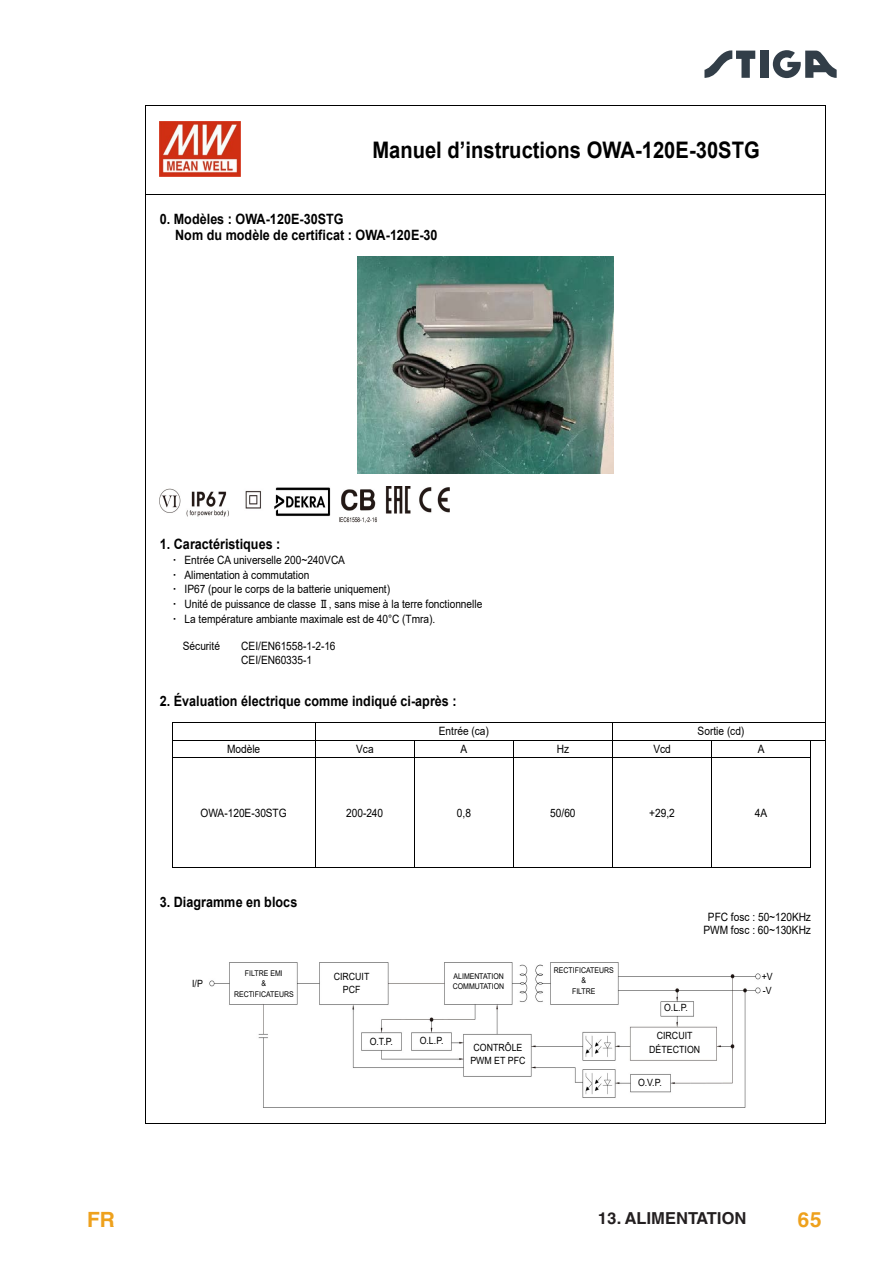
<style>
.page{position:relative;width:893px;height:1263px;background:#fff}
.page>*{position:absolute;margin:0;border:0;box-sizing:border-box;transform-origin:0 0}
.t1{font:700 22.8px "Arial";color:#000;scale:.88 1}
.t2{font:700 21px "Helvetica World";color:#eea11d}
.t3{font:700 16.5px "Helvetica World";color:#231f20}
.t4{font:700 14.25px/16.5px "Arial";color:#000;scale:.88 1}
.t5{font:11.55px/14.9px "Arial";letter-spacing:-.005em;color:#000;scale:.88 1}
.t6{font:9.9px/13.4px "Arial";color:#000;text-align:center;scale:.88 1}
.t7{font:7.95px/10.5px "Arial";color:#000;text-align:center;scale:.88 1}
.s1{font-family:"MS Gothic"}
</style>
<div class="page">
<div style="left:760px;top:51px;width:8px;height:27px;background:#323e48"></div>
<svg style="left:704px;top:50px;width:51px;height:28px"></svg>
<svg style="left:773px;top:50px;width:64px;height:28px"></svg>
<svg style="left:145px;top:105px;width:1px;height:17px"></svg>
<hr style="left:146px;top:105px;width:161px;height:1px;background:#000">
<hr style="left:308px;top:105px;width:517px;height:1px;background:#000">
<svg style="left:825px;top:105px;width:1px;height:17px"></svg>
<hr style="left:145px;top:122px;width:1px;height:72px;background:#000">
<hr style="left:825px;top:122px;width:1px;height:72px;background:#000">
<hr style="left:172px;top:722px;width:143px;height:1px;background:#000">
<hr style="left:316px;top:722px;width:296px;height:1px;background:#000">
<hr style="left:613px;top:722px;width:212px;height:1px;background:#000">
<hr style="left:172px;top:740px;width:143px;height:1px;background:#000">
<hr style="left:316px;top:740px;width:98px;height:1px;background:#000">
<hr style="left:415px;top:740px;width:98px;height:1px;background:#000">
<hr style="left:514px;top:740px;width:98px;height:1px;background:#000">
<hr style="left:613px;top:740px;width:98px;height:1px;background:#000">
<hr style="left:712px;top:740px;width:98px;height:1px;background:#000">
<svg style="left:172px;top:723px;width:1px;height:37px"></svg>
<hr style="left:172px;top:757px;width:143px;height:1px;background:#000">
<svg style="left:315px;top:722px;width:1px;height:38px"></svg>
<hr style="left:316px;top:757px;width:98px;height:1px;background:#000">
<svg style="left:414px;top:740px;width:1px;height:20px"></svg>
<hr style="left:415px;top:757px;width:98px;height:1px;background:#000">
<svg style="left:513px;top:740px;width:1px;height:20px"></svg>
<hr style="left:514px;top:757px;width:98px;height:1px;background:#000">
<svg style="left:612px;top:722px;width:1px;height:38px"></svg>
<hr style="left:613px;top:757px;width:98px;height:1px;background:#000">
<svg style="left:711px;top:740px;width:1px;height:20px"></svg>
<hr style="left:712px;top:757px;width:98px;height:1px;background:#000">
<svg style="left:810px;top:740px;width:15px;height:20px"></svg>
<hr style="left:172px;top:760px;width:1px;height:107px;background:#000">
<hr style="left:172px;top:867px;width:143px;height:1px;background:#000">
<hr style="left:315px;top:760px;width:1px;height:107px;background:#000">
<hr style="left:316px;top:867px;width:98px;height:1px;background:#000">
<hr style="left:414px;top:760px;width:1px;height:107px;background:#000">
<hr style="left:415px;top:867px;width:98px;height:1px;background:#000">
<hr style="left:513px;top:760px;width:1px;height:107px;background:#000">
<hr style="left:514px;top:867px;width:98px;height:1px;background:#000">
<hr style="left:612px;top:760px;width:1px;height:107px;background:#000">
<hr style="left:613px;top:867px;width:98px;height:1px;background:#000">
<hr style="left:711px;top:760px;width:1px;height:107px;background:#000">
<hr style="left:712px;top:867px;width:98px;height:1px;background:#000">
<hr style="left:810px;top:760px;width:1px;height:107px;background:#000">
<svg style="left:145px;top:194px;width:1px;height:17px"></svg>
<hr style="left:146px;top:194px;width:161px;height:1px;background:#000">
<hr style="left:308px;top:194px;width:517px;height:1px;background:#000">
<svg style="left:825px;top:194px;width:1px;height:17px"></svg>
<hr style="left:145px;top:211px;width:1px;height:912px;background:#000">
<hr style="left:146px;top:1123px;width:679px;height:1px;background:#000">
<hr style="left:825px;top:211px;width:1px;height:912px;background:#000">
<img style="left:160px;top:122px;width:81px;height:55px">
<img style="left:357px;top:257px;width:256px;height:216px">
<img style="left:160px;top:486px;width:289px;height:37px">
<img style="left:209px;top:962px;width:552px;height:145px">
<p class="t1" style="left:372px;top:134px;width:442px">Manuel d’instructions OWA-120E-30STG</p>
<p class="t4" style="left:175px;top:211px;width:300px;text-indent:-15px">0. Modèles : OWA-120E-30STG<br>Nom du modèle de certificat : OWA-120E-30</p>
<p class="t4" style="left:160px;top:536px;width:139px">1. Caractéristiques :</p>
<p class="t5" style="left:172px;top:552px;width:354px"><span class="s1">‧</span> Entrée CA universelle 200~240VCA<br><span class="s1">‧</span> Alimentation à commutation<br><span class="s1">‧</span> IP67 (pour le corps de la batterie uniquement)<br><span class="s1">‧</span> Unité de puissance de classe <span class="s1">Ⅱ</span>, sans mise à la terre fonctionnelle <span class="s1">‧</span> La température ambiante maximale est de 40°C (Tmra).</p>
<p class="t5" style="left:183px;top:639px;width:44px">Sécurité</p>
<p class="t5" style="left:241px;top:640px;width:109px;line-height:13.2px">CEI/EN61558-1-2-16<br>CEI/EN60335-1</p>
<p class="t4" style="left:160px;top:692px;width:339px">2. Évaluation électrique comme indiqué ci-après :</p>
<p class="t5" style="left:439px;top:724px;width:58px">Entrée (ca)</p>
<p class="t5" style="left:698px;top:724px;width:55px">Sortie (cd)</p>
<p class="t5" style="left:227px;top:741px;width:39px">Modèle</p>
<p class="t5" style="left:356px;top:741px;width:22px">Vca</p>
<p class="t5" style="left:461px;top:741px;width:9px">A</p>
<p class="t5" style="left:557px;top:741px;width:16px">Hz</p>
<p class="t5" style="left:653px;top:741px;width:22px">Vcd</p>
<p class="t5" style="left:758px;top:741px;width:9px">A</p>
<p class="t5" style="left:200px;top:805px;width:100px">OWA-120E-30STG</p>
<p class="t5" style="left:346px;top:805px;width:44px">200-240</p>
<p class="t5" style="left:457px;top:805px;width:18px">0,8</p>
<p class="t5" style="left:550px;top:805px;width:30px">50/60</p>
<p class="t5" style="left:649px;top:805px;width:31px">+29,2</p>
<p class="t5" style="left:755px;top:805px;width:16px">4A</p>
<p class="t4" style="left:160px;top:894px;width:158px">3. Diagramme en blocs</p>
<p class="t5" style="left:703px;top:910px;width:124px;line-height:13px;text-align:center">PFC fosc : 50~120KHz<br>PWM fosc : 60~130KHz</p>
<p class="t7" style="left:234px;top:968px;width:69px">FILTRE EMI<br>&amp;<br>RECTIFICATEURS</p>
<p class="t7" style="left:453px;top:971px;width:60px;text-align:left">ALIMENTATION<br>COMMUTATION</p>
<p class="t7" style="left:554px;top:965px;width:69px">RECTIFICATEURS &amp;<br>FILTRE</p>
<p class="t6" style="left:334px;top:970px;width:42px">CIRCUIT<br>PCF</p>
<p class="t6" style="left:192px;top:977px;width:14px">I/P</p>
<p class="t6" style="left:762px;top:970px;width:14px;text-align:left">+V -V</p>
<p class="t6" style="left:370px;top:1034px;width:28px">O.T.P.</p>
<p class="t6" style="left:420px;top:1033px;width:29px">O.L.P.</p>
<p class="t6" style="left:664px;top:1001px;width:29px">O.L.P.</p>
<p class="t6" style="left:470px;top:1040px;width:64px">CONTRÔLE<br>PWM ET PFC</p>
<p class="t6" style="left:649px;top:1029px;width:59px">CIRCUIT<br>DÉTECTION</p>
<p class="t6" style="left:638px;top:1076px;width:29px">O.V.P.</p>
<h2 class="t2" style="left:87px;top:1208px;width:29px">FR</h2>
<h3 class="t3" style="left:598px;top:1208px;width:39px">13. ALIMENTATION</h3>
<h2 class="t2" style="left:798px;top:1208px;width:26px">65</h2>
</div>
